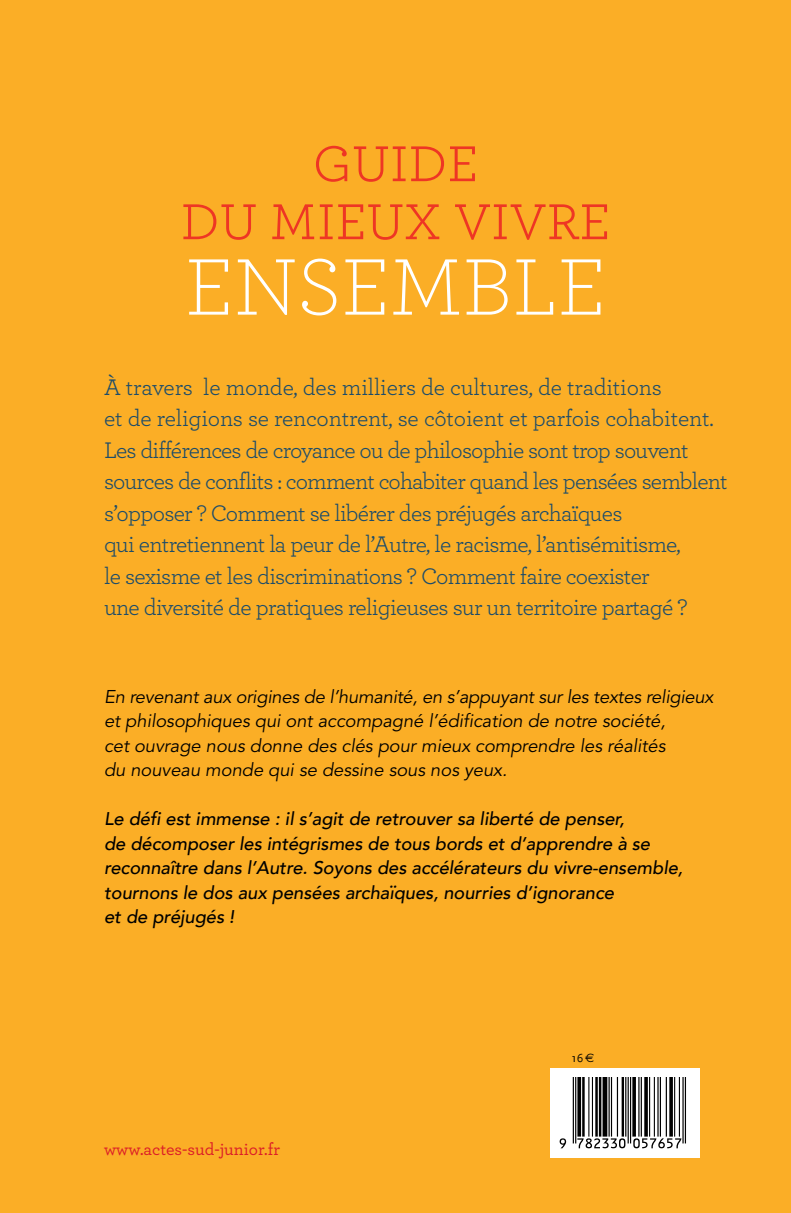
<style>
.page{position:relative;width:791px;height:1213px;background:#fff}
.page>*{position:absolute;margin:0;border:0;box-sizing:border-box;transform-origin:0 0}
.t1{font:300 83.83px "Archer";color:#fff}
.t2{font:74.55px "Ean T60 L";color:#000}
.t3{font:53.02px "Archer";color:#ee3624}
.t4{font:52.85px "Archer";color:#ee3624}
.t5{font:23.62px/31.5px "Archer";letter-spacing:-.03em;color:#1c4c6a}
.t6{font:italic 500 18.38px/24.5px "Avenir";letter-spacing:-.005em;color:#000}
.t7{font:italic 18.38px/24.5px "Avenir";letter-spacing:-.005em;color:#000}
.t8{font:500 17.5px "Archer";color:#dc1f26}
.t9{font:12.25px "Scala Sans";color:#000}
.s1{font-family:"Euro Sans"}
</style>
<div class="page">
<div style="left:0;top:1px;width:791px;height:1212px;background:#fbae26"></div>
<div style="left:550px;top:1068px;width:149px;height:90px;background:#fff"></div>
<h3 class="t4" style="left:313px;top:127px;width:167px">GUIDE</h3>
<h3 class="t3" style="left:181px;top:185px;width:431px">DU MIEUX VIVRE</h3>
<h1 class="t1" style="left:185px;top:232px;width:422px">ENSEMBLE</h1>
<p class="t5" style="left:104px;top:370px;width:625px">À travers le monde, des milliers de cultures, de traditions<br>et de religions se rencontrent, se côtoient et parfois cohabitent.<br>Les différences de croyance ou de philosophie sont trop souvent sources de conflits : comment cohabiter quand les pensées semblent s’opposer ? Comment se libérer des préjugés archaïques<br>qui entretiennent la peur de l’Autre, le racisme, l’antisémitisme,<br>le sexisme et les discriminations ? Comment faire coexister<br>une diversité de pratiques religieuses sur un territoire partagé ?</p>
<p class="t7" style="left:104px;top:685px;width:611px">En revenant aux origines de l’humanité, en s’appuyant sur les textes religieux et philosophiques qui ont accompagné l’édification de notre société,<br>cet ouvrage nous donne des clés pour mieux comprendre les réalités<br>du nouveau monde qui se dessine sous nos yeux.</p>
<p class="t6" style="left:104px;top:807px;width:580px">Le défi est immense : il s’agit de retrouver sa liberté de penser,<br>de décomposer les intégrismes de tous bords et d’apprendre à se reconnaître dans l’Autre. Soyons des accélérateurs du vivre-ensemble, tournons le dos aux pensées archaïques, nourries d’ignorance<br>et de préjugés !</p>
<p class="t8" style="left:104px;top:1136px;width:177px">www.actes-sud-junior.fr</p>
<p class="t9" style="left:572px;top:1051px;width:24px">16<span class="s1">€</span></p>
<h2 class="t2" style="left:559px;top:1077px;width:128px">9:HSMDNA=UZ\[Z\:</h2>
</div>
